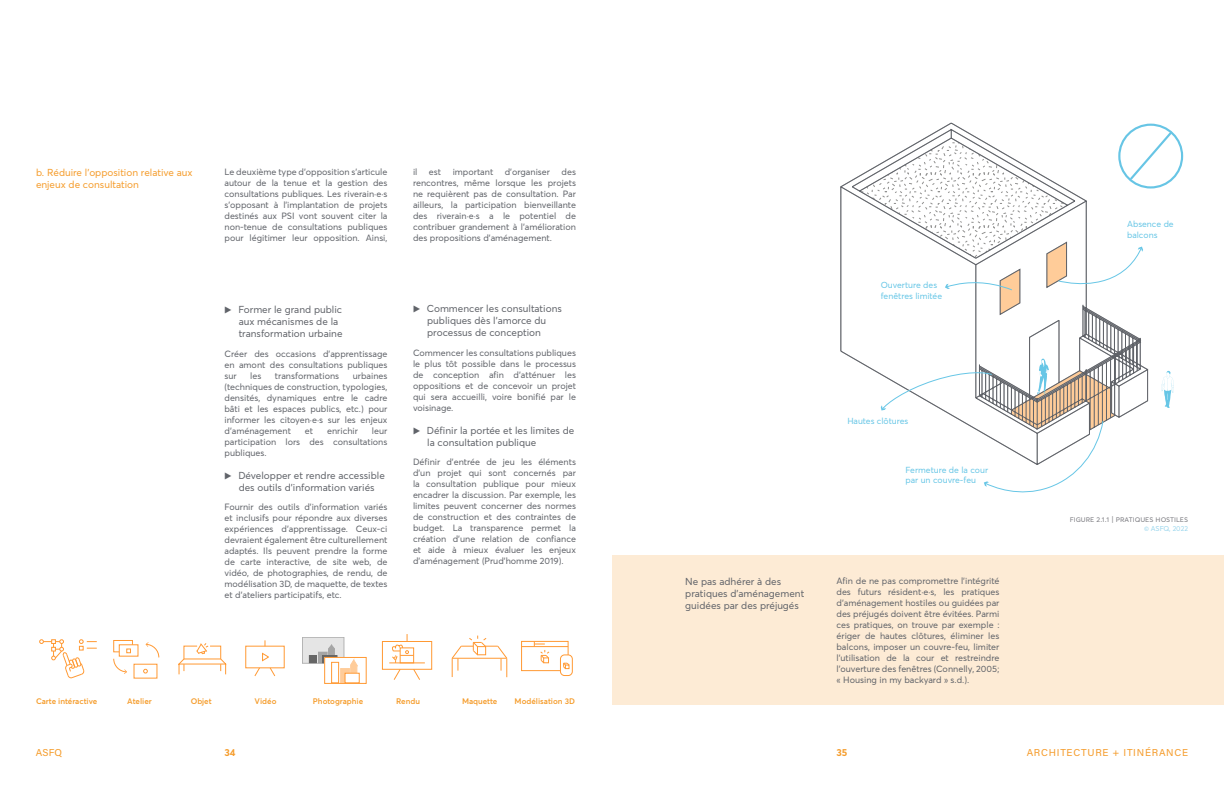
<style>
.page{position:relative;width:1224px;height:792px;background:#fff}
.page>*{position:absolute;margin:0;border:0;box-sizing:border-box;transform-origin:0 0}
.t1{font:10px/12px "Averta";color:#606369}
.t2{font:10px/12px "Averta";color:#f59c2b}
.t3{font:10px "Acumin Variable Concept";letter-spacing:.075em;color:#f59c2c}
.t4{font:10px "Acumin Variable Concept";color:#f59c2b}
.t5{font:700 10px "Averta";color:#f59c2b}
.t6{font:9px/11px "Averta";color:#606369;text-align:justify}
.t7{font:8.7px/10.4px "Averta";color:#67c6e6}
.t8{font:600 8px "Averta";color:#f59c2b}
.t9{font:8px "Averta";color:#838388}
.t10{font:7px "Averta";color:#9ad6ed}
.s1{font-weight:600;font-size:11px}
</style>
<div class="page">
<div style="left:612px;top:556px;width:612px;height:149px;background:#fdebd5"></div>
<svg style="left:39px;top:639px;width:58px;height:39px"></svg>
<svg style="left:178px;top:643px;width:48px;height:32px"></svg>
<div style="left:245px;top:646px;width:40px;height:22px;border:1px solid #f93"></div>
<svg style="left:254px;top:652px;width:22px;height:25px"></svg>
<svg style="left:302px;top:637px;width:42px;height:26px"></svg>
<div style="left:309px;top:656px;width:7px;height:7px;background:#666"></div>
<div style="left:309px;top:655px;width:8px;height:8px;border:1px solid #666"></div>
<svg style="left:320px;top:654px;width:5px;height:7px"></svg>
<div style="left:323px;top:655px;width:14px;height:8px;border:1px solid #666"></div>
<div style="left:325px;top:657px;width:41px;height:26px;background:#fff"></div>
<div style="left:324px;top:657px;width:42px;height:27px;border:1px solid #f93"></div>
<svg style="left:328px;top:644px;width:32px;height:39px"></svg>
<svg style="left:113px;top:640px;width:46px;height:34px"></svg>
<svg style="left:451px;top:636px;width:57px;height:41px"></svg>
<div style="left:382px;top:641px;width:50px;height:29px;border:1px solid #f93"></div>
<hr style="left:389px;top:663px;width:36px;height:1px;background:#f93">
<svg style="left:392px;top:634px;width:28px;height:46px"></svg>
<div style="left:560px;top:655px;width:13px;height:21px;border:1px solid #f93;border-radius:4px"></div>
<svg style="left:521px;top:641px;width:49px;height:30px"></svg>
<svg style="left:840px;top:123px;width:335px;height:370px"></svg>
<p class="t2" style="left:36px;top:166px;width:158px">b. Réduire l’opposition relative aux enjeux de consultation</p>
<p class="t6" style="left:225px;top:167px;width:165px">Le deuxième type d’opposition s’articule autour de la tenue et la gestion des consultations publiques. Les riverain·e·s s’opposant à l’implantation de projets destinés aux PSI vont souvent citer la non-tenue de consultations publiques pour légitimer leur opposition. Ainsi,</p>
<p class="t6" style="left:413px;top:167px;width:6px">il</p>
<p class="t6" style="left:429px;top:167px;width:14px">est</p>
<p class="t6" style="left:453px;top:167px;width:42px">important</p>
<p class="t6" style="left:505px;top:167px;width:47px">d’organiser</p>
<p class="t6" style="left:413px;top:167px;width:164px;text-indent:149px">des rencontres, même lorsque les projets ne requièrent pas de consultation. Par ailleurs, la participation bienveillante des riverain·e·s a le potentiel de contribuer grandement à l’amélioration des propositions d’aménagement.</p>
<p class="t1" style="left:239px;top:304px;width:105px;text-indent:-14px"><span class="s1">▶</span> Former le grand public aux mécanismes de la transformation urbaine</p>
<p class="t6" style="left:225px;top:348px;width:164px">Créer des occasions d’apprentissage en amont des consultations publiques sur</p>
<p class="t6" style="left:250px;top:370px;width:13px">les</p>
<p class="t6" style="left:275px;top:370px;width:66px">transformations</p>
<p class="t6" style="left:225px;top:370px;width:165px;text-indent:128px">urbaines (techniques de construction, typologies, densités, dynamiques entre le cadre bâti et les espaces publics, etc.) pour informer les citoyen·e·s sur les enjeux d’aménagement</p>
<p class="t6" style="left:225px;top:425px;width:164px;text-indent:147px">leur participation lors des consultations publiques.</p>
<p class="t1" style="left:225px;top:469px;width:162px;text-align:center"><span class="s1">▶</span> Développer et rendre accessible des outils d’information variés</p>
<p class="t6" style="left:225px;top:501px;width:165px">Fournir des outils d’information variés et inclusifs pour répondre aux diverses expériences d’apprentissage. Ceux-ci devraient également être culturellement adaptés. Ils peuvent prendre la forme de carte interactive, de site web, de vidéo, de photographies, de rendu, de modélisation 3D, de maquette, de textes et d’ateliers participatifs, etc.</p>
<p class="t6" style="left:305px;top:425px;width:10px">et</p>
<p class="t6" style="left:327px;top:425px;width:33px">enrichir</p>
<p class="t1" style="left:427px;top:303px;width:136px;text-indent:-14px"><span class="s1">▶</span> Commencer les consultations publiques dès l’amorce du processus de conception</p>
<p class="t6" style="left:413px;top:347px;width:165px">Commencer les consultations publiques le plus tôt possible dans le processus de conception afin d’atténuer les oppositions et de concevoir un projet qui sera accueilli, voire bonifié par le voisinage.</p>
<p class="t1" style="left:427px;top:424px;width:149px;text-indent:-14px"><span class="s1">▶</span> Définir la portée et les limites de la consultation publique</p>
<p class="t6" style="left:413px;top:457px;width:165px">Définir d’entrée de jeu les éléments d’un projet qui sont concernés par la consultation publique pour mieux encadrer la discussion. Par exemple, les limites peuvent concerner des normes de construction et des contraintes de budget. La transparence permet la création d’une relation de confiance et aide à mieux évaluer les enjeux d’aménagement (Prud’homme 2019).</p>
<p class="t8" style="left:36px;top:696px;width:63px">Carte intéractive</p>
<p class="t8" style="left:127px;top:696px;width:26px">Atelier</p>
<p class="t8" style="left:191px;top:696px;width:22px">Objet</p>
<p class="t8" style="left:255px;top:696px;width:23px">Vidéo</p>
<p class="t8" style="left:313px;top:696px;width:52px">Photographie</p>
<p class="t8" style="left:396px;top:696px;width:26px">Rendu</p>
<p class="t8" style="left:462px;top:696px;width:37px">Maquette</p>
<p class="t8" style="left:515px;top:696px;width:62px">Modélisation 3D</p>
<p class="t7" style="left:881px;top:280px;width:63px">Ouverture des fenêtres limitée</p>
<p class="t7" style="left:847px;top:416px;width:63px">Hautes clôtures</p>
<p class="t7" style="left:906px;top:465px;width:84px">Fermeture de la cour par un couvre-feu</p>
<p class="t1" style="left:685px;top:575px;width:120px">Ne pas adhérer à des pratiques d’aménagement guidées par des préjugés</p>
<p class="t6" style="left:837px;top:575px;width:164px">Afin de ne pas compromettre l’intégrité des futurs résident·e·s, les pratiques d’aménagement hostiles ou guidées par des préjugés doivent être évitées. Parmi ces pratiques, on trouve par exemple : ériger de hautes clôtures, éliminer les balcons, imposer un couvre-feu, limiter l’utilisation de la cour et restreindre l’ouverture des fenêtres (Connelly, 2005 ; « Housing in my backyard » s.d.).</p>
<p class="t7" style="left:1127px;top:219px;width:48px">Absence de balcons</p>
<p class="t9" style="left:1070px;top:514px;width:120px">FIGURE 2.1.1 | Pratiques hostiles</p>
<p class="t10" style="left:1144px;top:524px;width:45px">© ASFQ, 2022</p>
<p class="t4" style="left:36px;top:746px;width:28px">ASFQ</p>
<p class="t5" style="left:225px;top:746px;width:13px">34</p>
<p class="t5" style="left:837px;top:746px;width:12px">35</p>
<p class="t3" style="left:1027px;top:745px;width:163px">ARCHITECTURE + ITINÉRANCE</p>
</div>
